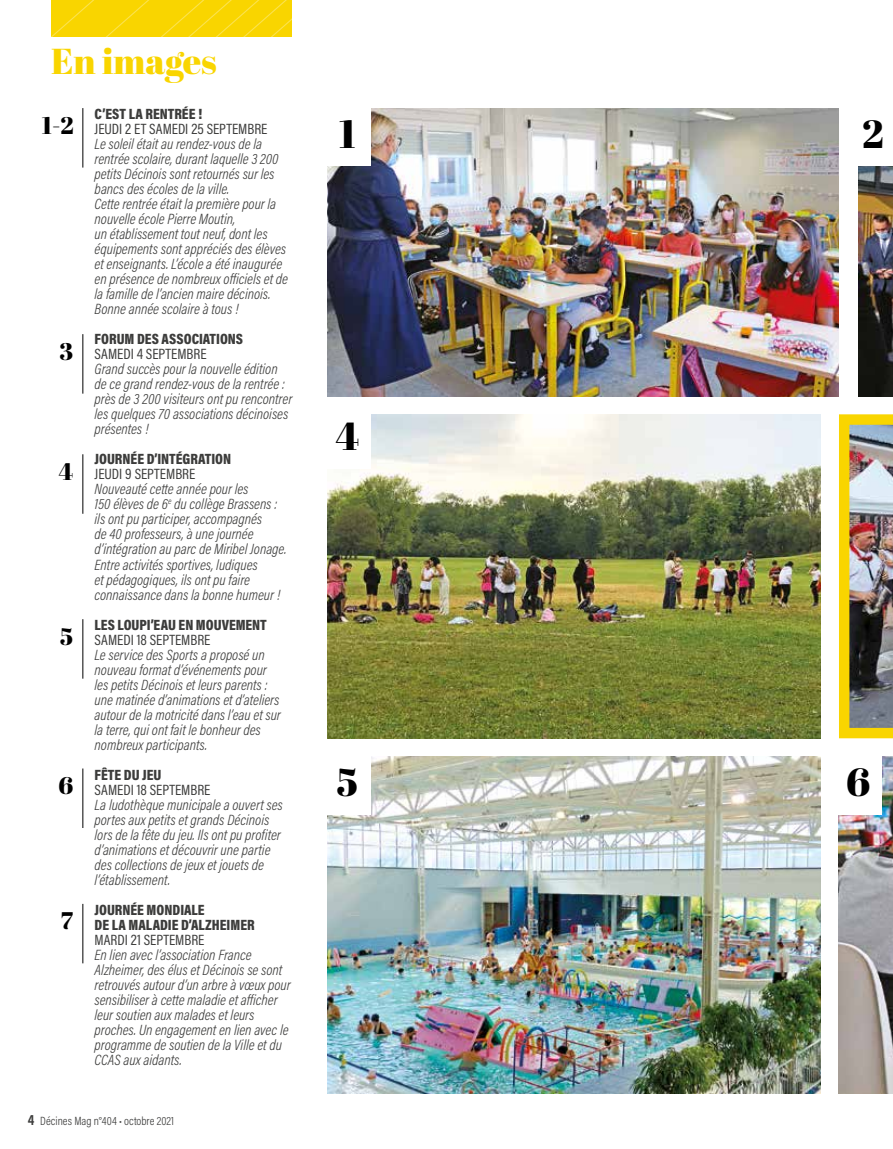
<style>
.page{position:relative;width:893px;height:1149px;background:#fff}
.page>*{position:absolute;margin:0;border:0;box-sizing:border-box;transform-origin:0 0}
.t1{font:39.15px "Abril Fatface";color:#000}
.t2{font:36px "Abril Fatface";letter-spacing:-.005em;color:#f9d500}
.t3{font:24px "Abril Fatface";color:#000}
.t4{font:italic 300 15px/15px "Acumin Pro Cond";color:#3c3c3b}
.t5{font:900 15px/15px "Acumin Pro Cond";color:#3c3c3b}
.t6{font:15px "Acumin Pro Cond";color:#3c3c3b}
.t7{font:300 12px "Acumin Pro Cond";color:#3c3c3b}
.s1{font-weight:700;font-size:15px}
</style>
<div class="page">
<svg style="left:51px;top:0;width:240px;height:36px;background:#f9d503"></svg>
<img style="left:327px;top:756px;width:494px;height:337px">
<img style="left:327px;top:414px;width:494px;height:324px">
<img style="left:839px;top:756px;width:54px;height:337px">
<div style="left:324px;top:754px;width:47px;height:60px;background:#fff"></div>
<div style="left:324px;top:409px;width:47px;height:59px;background:#fff"></div>
<div style="left:835px;top:754px;width:46px;height:60px;background:#fff"></div>
<img style="left:839px;top:414px;width:54px;height:324px">
<img style="left:858px;top:166px;width:35px;height:230px">
<img style="left:327px;top:108px;width:512px;height:288px">
<div style="left:324px;top:106px;width:47px;height:60px;background:#fff"></div>
<hr style="left:83px;top:108px;width:1px;height:59px;background:#000">
<hr style="left:83px;top:334px;width:1px;height:59px;background:#000">
<hr style="left:83px;top:454px;width:1px;height:59px;background:#000">
<hr style="left:83px;top:619px;width:1px;height:59px;background:#000">
<hr style="left:83px;top:768px;width:1px;height:59px;background:#000">
<hr style="left:83px;top:903px;width:1px;height:60px;background:#000">
<h2 class="t2" style="left:51px;top:36px;width:167px">En images</h2>
<h3 class="t3" style="left:42px;top:108px;width:33px">1-2</h3>
<h3 class="t3" style="left:59px;top:334px;width:15px">3</h3>
<h3 class="t3" style="left:59px;top:454px;width:16px">4</h3>
<h3 class="t3" style="left:60px;top:619px;width:14px">5</h3>
<h3 class="t3" style="left:58px;top:768px;width:16px">6</h3>
<h3 class="t3" style="left:61px;top:903px;width:14px">7</h3>
<p class="t5" style="left:95px;top:106px;width:109px">C’EST LA RENTRÉE !</p>
<p class="t6" style="left:95px;top:119px;width:174px">JEUDI 2 ET SAMEDI 25 SEPTEMBRE</p>
<p class="t4" style="left:95px;top:136px;width:195px">Le soleil était au rendez-vous de la rentrée scolaire, durant laquelle 3 200 petits Décinois sont retournés sur les bancs des écoles de la ville.<br>Cette rentrée était la première pour la nouvelle école Pierre Moutin,<br>un établissement tout neuf, dont les équipements sont appréciés des élèves et enseignants. L’école a été inaugurée en présence de nombreux officiels et de la famille de l’ancien maire décinois.<br>Bonne année scolaire à tous !</p>
<p class="t5" style="left:95px;top:331px;width:150px">FORUM DES ASSOCIATIONS</p>
<p class="t6" style="left:95px;top:344px;width:113px">SAMEDI 4 SEPTEMBRE</p>
<p class="t4" style="left:95px;top:361px;width:199px">Grand succès pour la nouvelle édition de ce grand rendez-vous de la rentrée : près de 3 200 visiteurs ont pu rencontrer les quelques 70 associations décinoises présentes !</p>
<p class="t5" style="left:95px;top:451px;width:138px">JOURNÉE D’INTÉGRATION</p>
<p class="t6" style="left:95px;top:464px;width:102px">JEUDI 9 SEPTEMBRE</p>
<p class="t4" style="left:95px;top:481px;width:193px">Nouveauté cette année pour les<br>150 élèves de 6<sup>e</sup> du collège Brassens : ils ont pu participer, accompagnés<br>de 40 professeurs, à une journée d’intégration au parc de Miribel Jonage.<br>Entre activités sportives, ludiques<br>et pédagogiques, ils ont pu faire connaissance dans la bonne humeur !</p>
<p class="t5" style="left:95px;top:616px;width:174px">LES LOUPI’EAU EN MOUVEMENT</p>
<p class="t6" style="left:95px;top:629px;width:117px">SAMEDI 18 SEPTEMBRE</p>
<p class="t4" style="left:95px;top:646px;width:188px">Le service des Sports a proposé un nouveau format d’événements pour les petits Décinois et leurs parents : une matinée d’animations et d’ateliers autour de la motricité dans l’eau et sur la terre, qui ont fait le bonheur des nombreux participants.</p>
<p class="t5" style="left:95px;top:766px;width:68px">FÊTE DU JEU</p>
<p class="t6" style="left:95px;top:779px;width:117px">SAMEDI 18 SEPTEMBRE</p>
<p class="t4" style="left:95px;top:796px;width:190px">La ludothèque municipale a ouvert ses portes aux petits et grands Décinois lors de la fête du jeu. Ils ont pu profiter d’animations et découvrir une partie des collections de jeux et jouets de l’établissement.</p>
<p class="t5" style="left:95px;top:901px;width:162px">JOURNÉE MONDIALE<br>DE LA MALADIE D’ALZHEIMER</p>
<p class="t6" style="left:95px;top:929px;width:111px">MARDI 21 SEPTEMBRE</p>
<p class="t4" style="left:95px;top:946px;width:198px">En lien avec l’association France Alzheimer, des élus et Décinois se sont retrouvés autour d’un arbre à vœux pour sensibiliser à cette maladie et afficher leur soutien aux malades et leurs proches. Un engagement en lien avec le programme de soutien de la Ville et du CCAS aux aidants.</p>
<p class="t7" style="left:28px;top:1112px;width:148px"><span class="s1">4</span> Décines Mag n°404 • octobre 2021</p>
<h1 class="t1" style="left:339px;top:106px;width:18px">1</h1>
<h1 class="t1" style="left:862px;top:106px;width:23px">2</h1>
<h1 class="t1" style="left:336px;top:409px;width:25px">4</h1>
<h1 class="t1" style="left:337px;top:754px;width:23px">5</h1>
<h1 class="t1" style="left:846px;top:754px;width:26px">6</h1>
</div>
